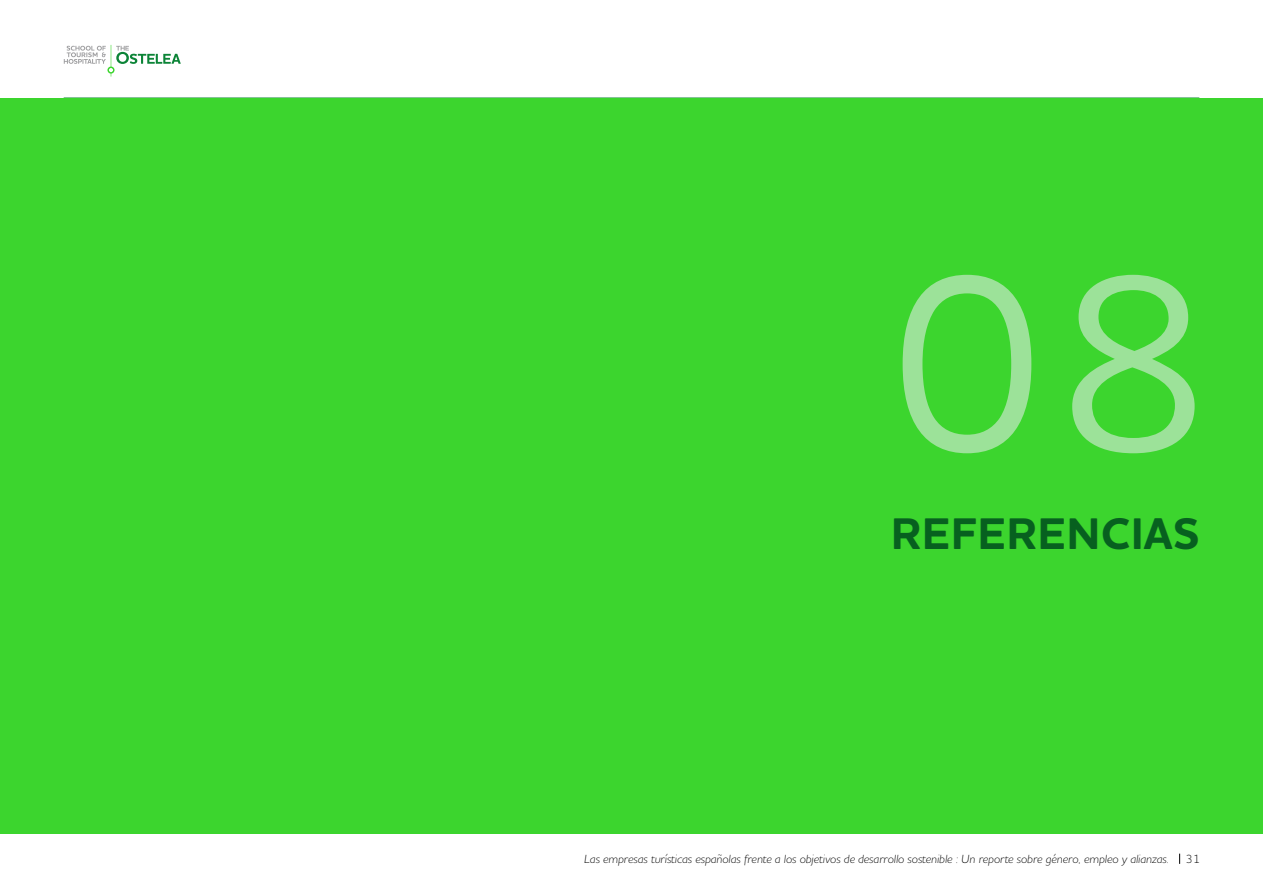
<style>
.page{position:relative;width:1263px;height:893px;background:#fff}
.page>*{position:absolute;margin:0;border:0;box-sizing:border-box;transform-origin:0 0}
.t1{font:500 255px "Houschka Pro";color:#9ce299}
.t2{font:700 45px "Houschka Pro";letter-spacing:.02em;color:#07601f}
.t3{font:italic 300 12px "Houschka Pro";color:#000}
.t4{font:300 12px "Houschka Pro";color:#000}
</style>
<div class="page">
<svg style="left:64px;top:45px;width:117px;height:32px"></svg>
<hr style="left:64px;top:833px;width:1135px;height:1px;background:#148637">
<div style="left:0;top:98px;width:1263px;height:735px;background:#3cd52e"></div>
<h1 class="t1" style="left:891px;top:201px;width:321px">08</h1>
<h2 class="t2" style="left:891px;top:504px;width:310px">REFERENCIAS</h2>
<p class="t3" style="left:584px;top:851px;width:586px">Las empresas turísticas españolas frente a los objetivos de desarrollo sostenible : Un reporte sobre género, empleo y alianzas.</p>
<p class="t4" style="left:1186px;top:851px;width:16px">31</p>
</div>
